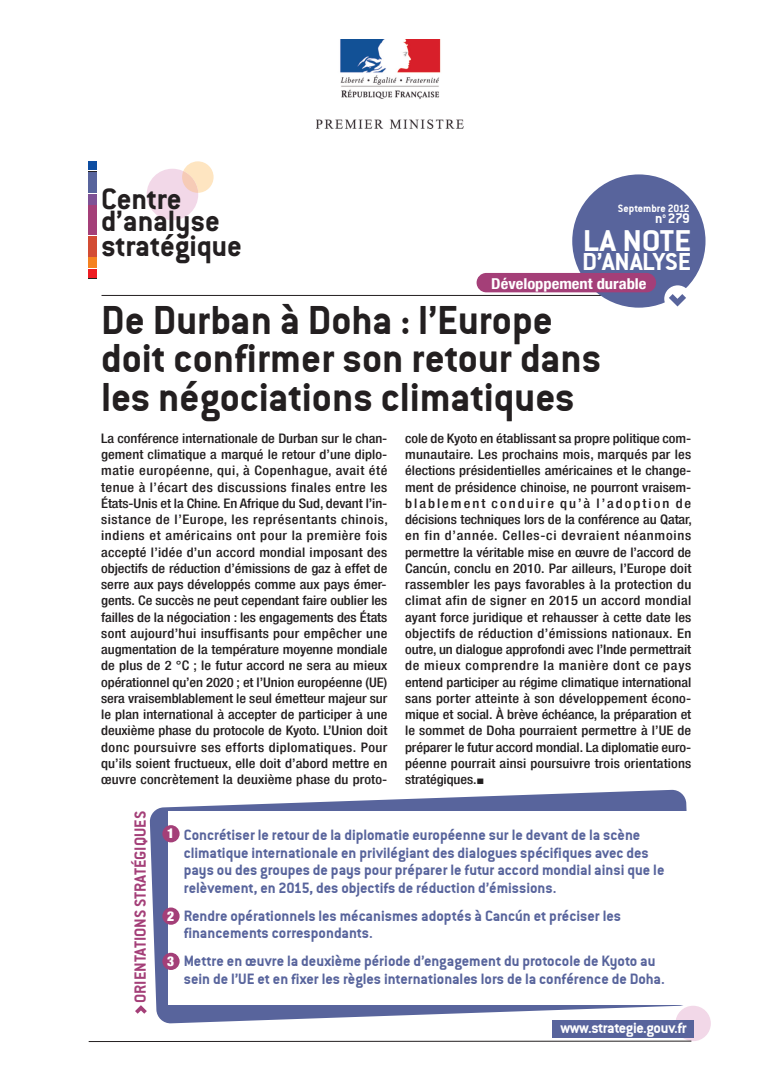
<style>
.page{position:relative;width:780px;height:1088px;background:#fff}
.page>*{position:absolute;margin:0;border:0;box-sizing:border-box;transform-origin:0 0}
.t1{font:43.75px/38.8px "Conduit ITCTT Bold";color:#231f20}
.t2{font:32.5px "Conduit ITCTT Bold";letter-spacing:-.005em;color:#fff;scale:1.1 1}
.t3{font:700 32.25px/24.4px "Conduit ITC";letter-spacing:-.005em;color:#231f20}
.t4{font:26.5px "Conduit ITCTT Bold";letter-spacing:-.01em;color:#fff;scale:1.05 1}
.t5{font:17.5px "Conduit ITCTT Bold";color:#a43f78}
.t6{font:16.25px/17.5px "Conduit ITCTT Bold";color:#58649c}
.t7{font:16.25px "Conduit ITCTT Bold";letter-spacing:-.025em;color:#fff}
.t8{font:15.12px "Conduit ITCTT Bold";color:#fff}
.t9{font:700 condensed 15px "Helvetica Neue LT";color:#fff;scale:1.1 1}
.t10{font:900 condensed 13.62px "Helvetica Neue LT";color:#fff}
.t11{font:500 condensed 13.12px/16.2px "Helvetica Neue LT";letter-spacing:.01em;color:#231f20;text-align:justify;scale:1.1 1}
.t12{font:11.62px "Conduit ITCTT Bold";color:#fff}
.s1{font-family:"European Pi Three";font-weight:400;font-stretch:normal;font-size:12.88px}
</style>
<div class="page">
<svg style="left:150px;top:789px;width:538px;height:234px;fill:#58649c"></svg>
<div style="left:168px;top:811px;width:605px;height:193px;background:#fff"></div>
<hr style="left:101px;top:295px;width:571px;height:1px;background:#231f20">
<div style="left:572px;top:174px;width:133px;height:134px;background:#58649c;border-radius:50%"></div>
<div style="left:476px;top:273px;width:180px;height:19px;background:#a43f78;border-radius:10px"></div>
<div style="left:675px;top:1006px;width:35px;height:35px;background:#f2d8e8;border-radius:50%"></div>
<div style="left:552px;top:1020px;width:141px;height:17px;background:#58649c"></div>
<svg style="left:88px;top:1040px;width:604px;height:2px"></svg>
<div style="left:664px;top:285px;width:27px;height:27px;background:#fff;border-radius:50%"></div>
<div style="left:162px;top:825px;width:17px;height:17px;background:#a43f78;border-radius:50%"></div>
<div style="left:162px;top:907px;width:17px;height:18px;background:#a43f78;border-radius:50%"></div>
<div style="left:162px;top:953px;width:17px;height:17px;background:#a43f78;border-radius:50%"></div>
<div style="left:89px;top:161px;width:8px;height:9px;background:#0d4da1"></div>
<div style="left:89px;top:269px;width:8px;height:8px;background:#ee1d23"></div>
<div style="left:89px;top:173px;width:8px;height:20px;background:#58649c"></div>
<div style="left:89px;top:194px;width:8px;height:10px;background:#7e5195"></div>
<div style="left:89px;top:206px;width:8px;height:29px;background:#a43f78"></div>
<div style="left:89px;top:236px;width:8px;height:20px;background:#d34c34"></div>
<div style="left:89px;top:257px;width:8px;height:10px;background:#f58220"></div>
<div style="left:147px;top:169px;width:51px;height:51px;background:#f2d8e8;border-radius:50%"></div>
<svg style="left:182px;top:161px;width:31px;height:32px"></svg>
<img style="left:317px;top:39px;width:147px;height:89px">
<svg style="left:669px;top:294px;width:17px;height:12px"></svg>
<svg style="left:135px;top:1005px;width:12px;height:9px"></svg>
<h3 class="t3" style="left:101px;top:190px;width:82px">Centre</h3>
<h3 class="t3" style="left:101px;top:213px;width:142px">d’analyse stratégique</h3>
<p class="t12" style="left:617px;top:201px;width:74px">Septembre 2012</p>
<p class="t8" style="left:655px;top:209px;width:36px">n<sup>o</sup> 279</p>
<h2 class="t2" style="left:582px;top:221px;width:100px">LA NOTE</h2>
<h3 class="t4" style="left:582px;top:246px;width:105px">D’ANALySE</h3>
<p class="t9" style="left:491px;top:274px;width:143px">Développement durable</p>
<h1 class="t1" style="left:101px;top:300px;width:502px">De Durban à Doha : l’Europe doit confirmer son retour dans les négociations climatiques</h1>
<p class="t11" style="left:101px;top:430px;width:262px">La conférence internationale de Durban sur le chan&shy;gement climatique a marqué le retour d’une diplo&shy;matie européenne, qui, à Copenhague, avait été tenue à l’écart des discussions finales entre les États-Unis et la Chine. En Afrique du Sud, devant l’in&shy;sistance de l’Europe, les représentants chinois, indiens et américains ont pour la première fois accepté l’idée d’un accord mondial imposant des objectifs de réduction d’émissions de gaz à effet de serre aux pays développés comme aux pays émer&shy;gents. Ce succès ne peut cependant faire oublier les failles de la négociation : les engagements des États sont aujourd’hui insuffisants pour empêcher une augmentation de la température moyenne mondiale de plus de 2 °C ; le futur accord ne sera au mieux opérationnel qu’en 2020 ; et l’Union européenne (UE) sera vraisemblablement le seul émetteur majeur sur le plan international à accepter de participer à une deuxième phase du protocole de Kyoto. L’Union doit donc poursuivre ses efforts diplomatiques. Pour qu’ils soient fructueux, elle doit d’abord mettre en œuvre concrètement la deuxième phase du proto-</p>
<p class="t11" style="left:405px;top:430px;width:262px">cole de Kyoto en établissant sa propre politique com&shy;munautaire. Les prochains mois, marqués par les élections présidentielles américaines et le change&shy;ment de présidence chinoise, ne pourront vraisem&shy;blablement conduire qu’à l’adoption de décisions techniques lors de la conférence au Qatar, en fin d’année. Celles-ci devraient néanmoins permettre la véritable mise en œuvre de l’accord de Cancún, conclu en 2010. Par ailleurs, l’Europe doit rassembler les pays favorables à la protection du climat afin de signer en 2015 un accord mondial ayant force juridique et rehausser à cette date les objectifs de réduction d’émissions nationaux. En outre, un dialogue approfondi avec l’Inde permettrait de mieux comprendre la manière dont ce pays entend participer au régime climatique international sans porter atteinte à son développement écono&shy;mique et social. À brève échéance, la préparation et le sommet de Doha pourraient permettre à l’UE de préparer le futur accord mondial. La diplomatie euro&shy;péenne pourrait ainsi poursuivre trois orientations stratégiques.<span class="s1">g</span></p>
<h3 class="t5" style="left:130px;top:1003px;width:193px;rotate:-90deg">ORIENTATIONS STRATÉGIQUES</h3>
<p class="t10" style="left:167px;top:825px;width:9px">1</p>
<p class="t10" style="left:167px;top:907px;width:9px">2</p>
<p class="t10" style="left:167px;top:952px;width:9px">3</p>
<p class="t6" style="left:184px;top:826px;width:482px">Concrétiser le retour de la diplomatie européenne sur le devant de la scène climatique internationale en privilégiant des dialogues spécifiques avec des pays ou des groupes de pays pour préparer le futur accord mondial ainsi que le relèvement, en 2015, des objectifs de réduction d’émissions.</p>
<p class="t6" style="left:184px;top:906px;width:439px">Rendre opérationnels les mécanismes adoptés à Cancún et préciser les financements correspondants.</p>
<p class="t6" style="left:184px;top:952px;width:482px">Mettre en œuvre la deuxième période d’engagement du protocole de Kyoto au sein de l’UE et en fixer les règles internationales lors de la conférence de Doha.</p>
<p class="t7" style="left:560px;top:1018px;width:128px">www.strategie.gouv.fr</p>
</div>
